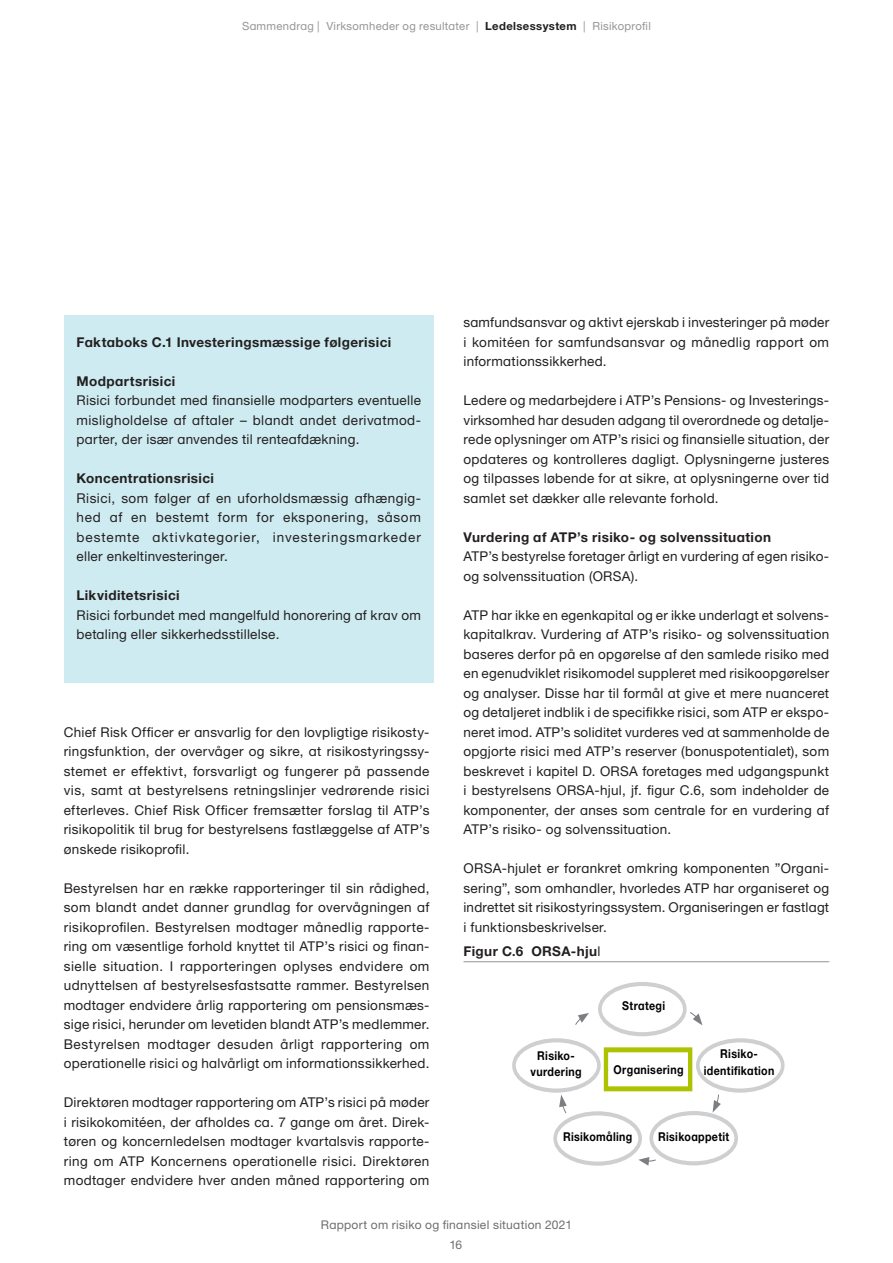
<style>
.page{position:relative;width:893px;height:1263px;background:#fff}
.page>*{position:absolute;margin:0;border:0;box-sizing:border-box;transform-origin:0 0}
.Brødtekst{font:13.5px/19.5px "Helvetica Neue ATP Body";letter-spacing:.02em;color:#231f20;text-align:justify}
.Brødtekst-2{font:700 13.5px "Helvetica Neue ATP Body";letter-spacing:.03em;color:#231f20}
.t1{font:700 12.15px/16.5px "Helvetica Neue ATP Body";letter-spacing:.03em;color:#000;text-align:center;scale:.88 1}
.t2{font:12px "Helvetica Neue ATP Body";letter-spacing:.025em;color:#6c6d70}
.t3{font:11.25px "Helvetica Neue ATP Body";letter-spacing:.025em;color:#939598}
.s1{font-weight:700;color:#231f20}
.s2{font-size:12.3px}
.s3{font-weight:400}
</style>
<div class="page">
<div style="left:64px;top:315px;width:370px;height:368px;background:#cdebf0"></div>
<div style="left:553px;top:1111px;width:89px;height:54px;border:4px solid #cdcfd0;border-radius:50%"></div>
<div style="left:512px;top:1038px;width:89px;height:54px;border:4px solid #cdcfd0;border-radius:50%"></div>
<div style="left:696px;top:1038px;width:89px;height:54px;border:4px solid #cdcfd0;border-radius:50%"></div>
<div style="left:649px;top:1111px;width:89px;height:54px;border:4px solid #cdcfd0;border-radius:50%"></div>
<div style="left:598px;top:982px;width:89px;height:54px;border:4px solid #cdcfd0;border-radius:50%"></div>
<div style="left:604px;top:1047px;width:88px;height:44px;border:5px solid #adc200"></div>
<svg style="left:690px;top:1012px;width:12px;height:13px"></svg>
<svg style="left:559px;top:1095px;width:8px;height:19px"></svg>
<svg style="left:575px;top:1013px;width:14px;height:12px"></svg>
<svg style="left:713px;top:1094px;width:8px;height:18px"></svg>
<svg style="left:638px;top:1157px;width:18px;height:9px"></svg>
<hr style="left:463px;top:961px;width:366px;height:1px;background:#919396">
<p class="t3" style="left:242px;top:20px;width:410px">Sammendrag | Virksomheder og resultater | <span class="s1">Ledelsessystem</span> | Risikoprofil</p>
<p class="Brødtekst-2" style="left:77px;top:333px;width:316px">Faktaboks C.1 Investeringsmæssige følgerisici</p>
<p class="Brødtekst-2" style="left:77px;top:372px;width:100px">Modpartsrisici</p>
<p class="Brødtekst" style="left:77px;top:390px;width:346px">Risici forbundet med finansielle modparters eventuelle misligholdelse af aftaler – blandt andet derivatmod&shy;parter, der især anvendes til renteafdækning.</p>
<p class="Brødtekst-2" style="left:77px;top:470px;width:139px">Koncentrationsrisici</p>
<p class="Brødtekst" style="left:77px;top:488px;width:346px">Risici, som følger af en uforholdsmæssig afhængig&shy;hed af en bestemt form for eksponering, såsom bestemte aktivkategorier, investeringsmarkeder eller enkeltinvesteringer.</p>
<p class="Brødtekst-2" style="left:77px;top:587px;width:105px">Likviditetsrisici</p>
<p class="Brødtekst" style="left:77px;top:605px;width:346px">Risici forbundet med mangelfuld honorering af krav om betaling eller sikkerhedsstillelse.</p>
<p class="Brødtekst" style="left:64px;top:722px;width:367px">Chief Risk Officer er ansvarlig for den lovpligtige risikosty&shy;ringsfunktion, der overvåger og sikre, at risikostyringssy&shy;stemet er effektivt, forsvarligt og fungerer på passende vis, samt at bestyrelsens retningslinjer vedrørende risici efterleves. Chief Risk Officer fremsætter forslag til ATP’s risikopolitik til brug for bestyrelsens fastlæggelse af ATP’s ønskede risikoprofil.</p>
<p class="Brødtekst" style="left:64px;top:878px;width:367px">Bestyrelsen har en række rapporteringer til sin rådighed, som blandt andet danner grundlag for overvågningen af risikoprofilen. Bestyrelsen modtager månedlig rapporte&shy;ring om væsentlige forhold knyttet til ATP’s risici og finan&shy;sielle situation. I rapporteringen oplyses endvidere om udnyttelsen af bestyrelsesfastsatte rammer. Bestyrelsen modtager endvidere årlig rapportering om pensionsmæs&shy;sige risici, herunder om levetiden blandt ATP’s medlemmer.<br>Bestyrelsen modtager desuden årligt rapportering om operationelle risici og halvårligt om informationssikkerhed.</p>
<p class="Brødtekst" style="left:64px;top:1092px;width:367px">Direktøren modtager rapportering om ATP’s risici på møder i risikokomitéen, der afholdes ca. 7 gange om året. Direk&shy;tøren og koncernledelsen modtager kvartalsvis rapporte&shy;ring om ATP Koncernens operationelle risici. Direktøren modtager endvidere hver anden måned rapportering om</p>
<p class="Brødtekst" style="left:463px;top:312px;width:367px">samfundsansvar og aktivt ejerskab i investeringer på møder i komitéen for samfundsansvar og månedlig rapport om informationssikkerhed.</p>
<p class="Brødtekst" style="left:463px;top:390px;width:367px">Ledere og medarbejdere i ATP’s Pensions- og Investerings&shy;virksomhed har desuden adgang til overordnede og detalje&shy;rede oplysninger om ATP’s risici og finansielle situation, der opdateres og kontrolleres dagligt. Oplysningerne justeres og tilpasses løbende for at sikre, at oplysningerne over tid samlet set dækker alle relevante forhold.</p>
<p class="Brødtekst-2" style="left:463px;top:528px;width:309px">Vurdering af ATP’s risiko- og solvenssituation</p>
<p class="Brødtekst" style="left:463px;top:546px;width:367px">ATP’s bestyrelse foretager årligt en vurdering af egen risiko&shy;og solvenssituation (ORSA).</p>
<p class="Brødtekst" style="left:463px;top:605px;width:367px">ATP har ikke en egenkapital og er ikke underlagt et solvens&shy;kapitalkrav. Vurdering af ATP’s risiko- og solvenssituation baseres derfor på en opgørelse af den samlede risiko med en egenudviklet risikomodel suppleret med risikoopgørelser og analyser. Disse har til formål at give et mere nuanceret og detaljeret indblik i de specifikke risici, som ATP er ekspo&shy;neret imod. ATP’s soliditet vurderes ved at sammenholde de opgjorte risici med ATP’s reserver (bonuspotentialet), som beskrevet i kapitel D. ORSA foretages med udgangspunkt i bestyrelsens ORSA-hjul, jf. figur C.6, som indeholder de komponenter, der anses som centrale for en vurdering af ATP’s risiko- og solvenssituation.</p>
<p class="Brødtekst" style="left:463px;top:858px;width:367px">ORSA-hjulet er forankret omkring komponenten ”Organi&shy;sering”, som omhandler, hvorledes ATP har organiseret og indrettet sit risikostyringssystem. Organiseringen er fastlagt i funktionsbeskrivelser.</p>
<p class="Brødtekst-2" style="left:463px;top:942px;width:138px">Figur C<span class="s2">.</span>6 ORSA-hju<span class="s3">l</span></p>
<p class="t1" style="left:622px;top:997px;width:50px">Strategi</p>
<p class="t1" style="left:530px;top:1047px;width:60px">Risiko&shy;vurdering</p>
<p class="t1" style="left:704px;top:1045px;width:82px">Risiko&shy;identifikation</p>
<p class="t1" style="left:614px;top:1061px;width:81px">Organisering</p>
<p class="t1" style="left:563px;top:1128px;width:80px">Risikomåling</p>
<p class="t1" style="left:658px;top:1128px;width:82px">Risikoappetit</p>
<p class="t2" style="left:321px;top:1218px;width:253px">Rapport om risiko og finansiel situation 2021</p>
<p class="t2" style="left:449px;top:1238px;width:14px">16</p>
</div>
